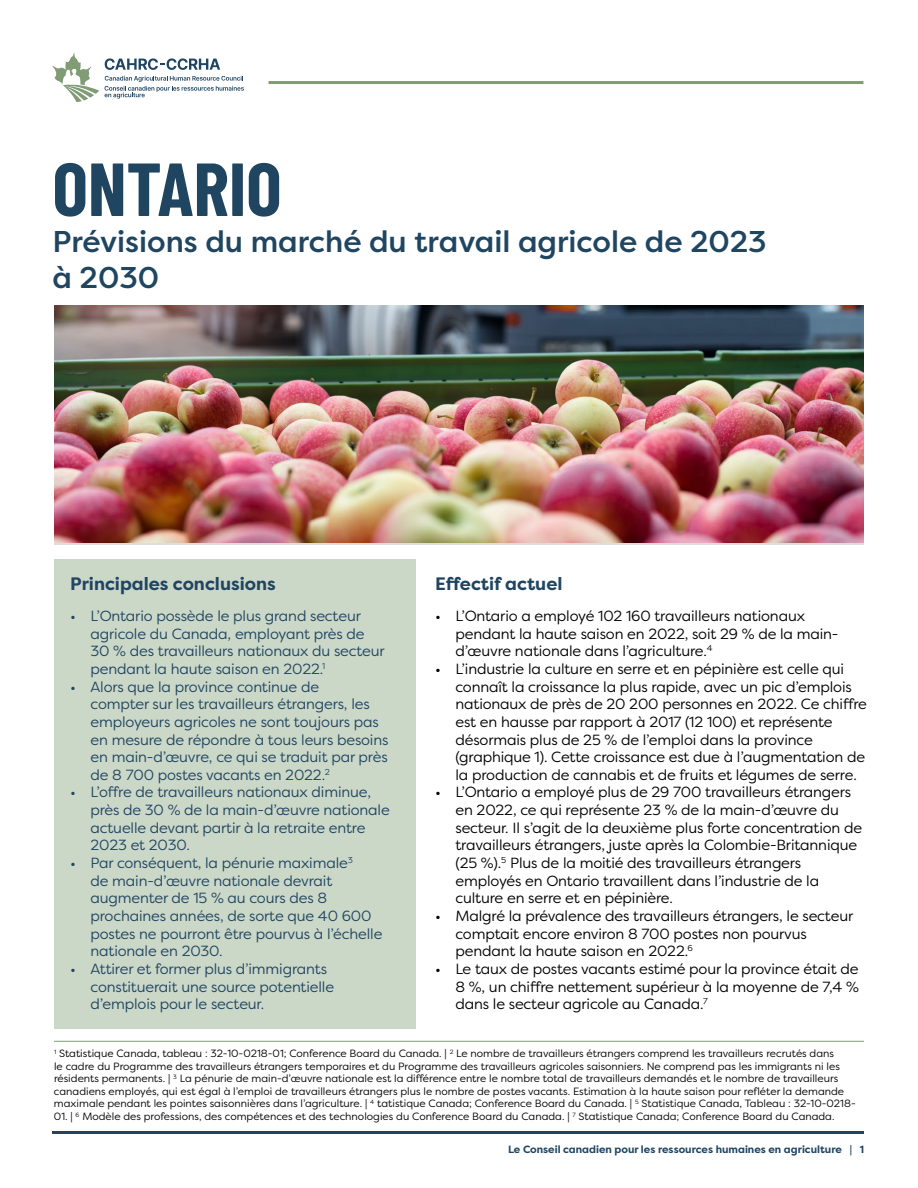
<style>
.page{position:relative;width:918px;height:1188px;background:#fff}
.page>*{position:absolute;margin:0;border:0;box-sizing:border-box;transform-origin:0 0}
.t1{font:700 75px "Barlow Condensed";color:#1f4561}
.t2{font:500 30px/36px "Filson Pro";color:#1f4561}
.t3{font:700 18px "Filson Pro";color:#1f4561}
.t4{font:14.7px/17.7px "Filson Pro";letter-spacing:-.01em;color:#000}
.t5{font:14.7px/17.7px "Filson Pro";letter-spacing:-.01em;color:#1f4561}
.t6{font:10.5px/12.6px "Filson Pro";color:#000}
.t7{font:700 10.5px "Filson Pro";color:#1f4561}
</style>
<div class="page">
<svg style="left:105px;top:76px;width:139px;height:23px"></svg>
<svg style="left:105px;top:58px;width:115px;height:12px"></svg>
<svg style="left:52px;top:53px;width:47px;height:49px"></svg>
<hr style="left:269px;top:81px;width:594px;height:3px;background:#7f9c74">
<hr style="left:52px;top:1131px;width:811px;height:3px;background:#1f4562">
<div style="left:54px;top:560px;width:362px;height:469px;background:#cbd7c7"></div>
<img style="left:54px;top:305px;width:810px;height:237px">
<hr style="left:54px;top:1041px;width:810px;height:1px;background:#7d9b73">
<h1 class="t1" style="left:52px;top:136px;width:231px">ONTARIO</h1>
<h2 class="t2" style="left:52px;top:223px;width:716px">Prévisions du marché du travail agricole de 2023 à 2030</h2>
<p class="t3" style="left:435px;top:572px;width:129px">Effectif actuel</p>
<p class="t4" style="left:455px;top:607px;width:385px;text-indent:-20px">• L’Ontario a employé 102 160 travailleurs nationaux pendant la haute saison en 2022, soit 29 % de la main&shy;d’œuvre nationale dans l’agriculture.<sup>4</sup></p>
<p class="t4" style="left:455px;top:660px;width:413px;text-indent:-20px">• L’industrie la culture en serre et en pépinière est celle qui connaît la croissance la plus rapide, avec un pic d’emplois nationaux de près de 20 200 personnes en 2022. Ce chiffre est en hausse par rapport à 2017 (12 100) et représente désormais plus de 25 % de l’emploi dans la province (graphique 1). Cette croissance est due à l’augmentation de la production de cannabis et de fruits et légumes de serre.</p>
<p class="t4" style="left:455px;top:783px;width:408px;text-indent:-20px">• L’Ontario a employé plus de 29 700 travailleurs étrangers en 2022, ce qui représente 23 % de la main-d’œuvre du secteur. Il s’agit de la deuxième plus forte concentration de travailleurs étrangers, juste après la Colombie-Britannique (25 %).<sup>5</sup> Plus de la moitié des travailleurs étrangers employés en Ontario travaillent dans l’industrie de la culture en serre et en pépinière.</p>
<p class="t4" style="left:455px;top:907px;width:399px;text-indent:-20px">• Malgré la prévalence des travailleurs étrangers, le secteur comptait encore environ 8 700 postes non pourvus pendant la haute saison en 2022.<sup>6</sup></p>
<p class="t4" style="left:455px;top:959px;width:405px;text-align:justify;text-indent:-20px">• Le taux de postes vacants estimé pour la province était de 8 %, un chiffre nettement supérieur à la moyenne de 7,4 % dans le secteur agricole au Canada.<sup>7</sup></p>
<p class="t6" style="left:54px;top:1047px;width:803px"><sup>1</sup> Statistique Canada, tableau : 32-10-0218-01; Conference Board du Canada. | <sup>2</sup> Le nombre de travailleurs étrangers comprend les travailleurs recrutés dans<br>le cadre du Programme des travailleurs étrangers temporaires et du Programme des travailleurs agricoles saisonniers. Ne comprend pas les immigrants ni les résidents permanents. | <sup>3</sup> La pénurie de main-d’œuvre nationale est la différence entre le nombre total de travailleurs demandés et le nombre de travailleurs canadiens employés, qui est égal à l’emploi de travailleurs étrangers plus le nombre de postes vacants. Estimation à la haute saison pour refléter la demande maximale pendant les pointes saisonnières dans l’agriculture. | <sup>4</sup> tatistique Canada; Conference Board du Canada. | <sup>5</sup> Statistique Canada, Tableau : 32-10-0218-</p>
<p class="t6" style="left:54px;top:1110px;width:782px">01. | <sup>6</sup> Modèle des professions, des compétences et des technologies du Conference Board du Canada. | <sup>7</sup> Statistique Canada; Conference Board du Canada.</p>
<p class="t3" style="left:70px;top:572px;width:207px">Principales conclusions</p>
<p class="t5" style="left:91px;top:607px;width:296px;text-indent:-20px">• L’Ontario possède le plus grand secteur agricole du Canada, employant près de 30 % des travailleurs nationaux du secteur pendant la haute saison en 2022.<sup>1</sup></p>
<p class="t5" style="left:91px;top:677px;width:299px;text-indent:-20px">• Alors que la province continue de<br>compter sur les travailleurs étrangers, les employeurs agricoles ne sont toujours pas en mesure de répondre à tous leurs besoins en main-d’œuvre, ce qui se traduit par près de 8 700 postes vacants en 2022.<sup>2</sup></p>
<p class="t5" style="left:91px;top:783px;width:301px;text-indent:-20px">• L’offre de travailleurs nationaux diminue, près de 30 % de la main-d’œuvre nationale actuelle devant partir à la retraite entre 2023 et 2030.</p>
<p class="t5" style="left:91px;top:854px;width:294px;text-indent:-20px">• Par conséquent, la pénurie maximale<sup>3<br></sup>de main-d’œuvre nationale devrait augmenter de 15 % au cours des 8 prochaines années, de sorte que 40 600 postes ne pourront être pourvus à l’échelle nationale en 2030.</p>
<p class="t5" style="left:91px;top:959px;width:245px;text-indent:-20px">• Attirer et former plus d’immigrants constituerait une source potentielle d’emplois pour le secteur.</p>
<p class="t7" style="left:508px;top:1142px;width:357px">Le Conseil canadien pour les ressources humaines en agriculture | 1</p>
</div>
